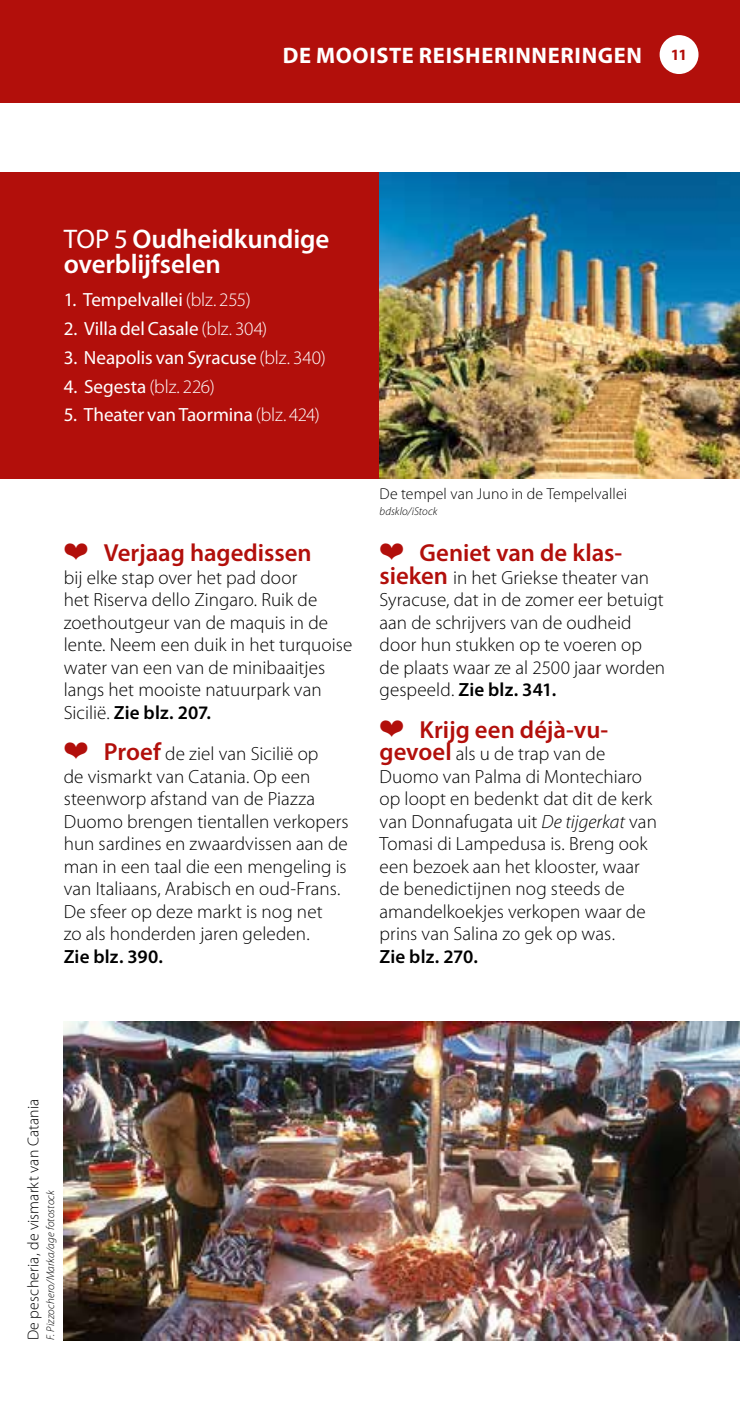
<style>
.page{position:relative;width:740px;height:1404px;background:#fff}
.page>*{position:absolute;margin:0;border:0;box-sizing:border-box;transform-origin:0 0}
.t1{font:600 27px/24.8px "Myriad Pro";letter-spacing:-.005em;color:#fff}
.t2{font:600 27px "Myriad Pro";letter-spacing:.03em;color:#fff}
.t3{font:600 24.75px "Myriad Pro";letter-spacing:-.005em;color:#b20f0b}
.t4{font:700 22.5px "Myriad Pro";letter-spacing:.03em;color:#fff}
.t5{font:300 19.12px/22.5px "Myriad Pro";color:#000}
.t6{font:19.12px "Myriad Pro";letter-spacing:-.005em;color:#fff}
.t7{font:600 19.12px "Myriad Pro";letter-spacing:.005em;color:#000}
.t8{font:300 15.75px "Myriad Pro";letter-spacing:.01em;color:#000}
.t9{font:700 15.75px "Myriad Pro";color:#b20f0b}
.t10{font:italic 300 11.25px "Myriad Pro";letter-spacing:.01em;color:#000}
.s1{font-weight:400}
.s2{font-weight:300}
.s3{font-family:"Michelin";font-weight:400;font-size:27px}
.s4{font-weight:600}
.s5{font-family:"Michelin";font-weight:400;font-size:27px;color:#b20f0b}
.s6{font-weight:600;font-size:24.75px;color:#b20f0b}
.s7{font-style:italic}
</style>
<div class="page">
<div style="left:0;top:0;width:740px;height:102px;background:#b20f0b"></div>
<div style="left:659px;top:35px;width:39px;height:39px;background:#fff;border-radius:50%"></div>
<div style="left:0;top:172px;width:379px;height:306px;background:#b20f0b"></div>
<img style="left:64px;top:1021px;width:676px;height:318px">
<img style="left:380px;top:172px;width:360px;height:306px">
<p class="t4" style="left:283px;top:40px;width:361px">DE MOOISTE REISHERINNERINGEN</p>
<p class="t9" style="left:671px;top:44px;width:18px">11</p>
<h1 class="t1" style="left:64px;top:226px;width:267px"><span class="s1">TOP 5</span> Oudheidkundige overblijfselen</h1>
<p class="t6" style="left:64px;top:288px;width:189px">1. Tempelvallei <span class="s2">(blz. 255)</span></p>
<p class="t6" style="left:64px;top:317px;width:205px">2. Villa del Casale <span class="s2">(blz. 304)</span></p>
<p class="t6" style="left:64px;top:345px;width:263px">3. Neapolis van Syracuse <span class="s2">(blz. 340)</span></p>
<p class="t6" style="left:64px;top:374px;width:152px">4. Segesta <span class="s2">(blz. 226)</span></p>
<p class="t6" style="left:64px;top:403px;width:257px">5. Theater van Taormina <span class="s2">(blz. 424)</span></p>
<h1 class="t2" style="left:64px;top:234px;width:171px"><span class="s1">TOP 5</span> Xxxxxxx</h1>
<p class="t3" style="left:64px;top:537px;width:249px"><span class="s3">Ü</span> Verjaag hagedissen</p>
<p class="t5" style="left:64px;top:566px;width:290px">bij elke stap over het pad door<br>het Riserva dello Zingaro. Ruik de zoethoutgeur van de maquis in de lente. Neem een duik in het turquoise water van een van de minibaaitjes langs het mooiste natuurpark van<br>Sicilië. <span class="s4">Zie blz. 207.</span></p>
<p class="t5" style="left:64px;top:743px;width:286px"><span class="s5">Ü</span> <span class="s6">Proef</span> de ziel van Sicilië op<br>de vismarkt van Catania. Op een steenworp afstand van de Piazza Duomo brengen tientallen verkopers hun sardines en zwaardvissen aan de man in een taal die een mengeling is van Italiaans, Arabisch en oud-Frans.<br>De sfeer op deze markt is nog net<br>zo als honderden jaren geleden.</p>
<p class="t7" style="left:64px;top:944px;width:101px">Zie blz. 390.</p>
<p class="t8" style="left:379px;top:485px;width:249px">De tempel van Juno in de Tempelvallei</p>
<p class="t10" style="left:379px;top:505px;width:59px">bdsklo/iStock</p>
<p class="t3" style="left:379px;top:537px;width:244px"><span class="s3">Ü</span> Geniet van de klas-</p>
<p class="t5" style="left:379px;top:566px;width:287px"><span class="s6">sieken</span> in het Griekse theater van<br>Syracuse, dat in de zomer eer betuigt aan de schrijvers van de oudheid door hun stukken op te voeren op de plaats waar ze al 2500 jaar worden gespeeld. <span class="s4">Zie blz. 341.</span></p>
<p class="t3" style="left:379px;top:713px;width:229px"><span class="s3">Ü</span> Krijg een déjà-vu-</p>
<p class="t5" style="left:379px;top:743px;width:279px"><span class="s6">gevoel</span> als u de trap van de<br>Duomo van Palma di Montechiaro op loopt en bedenkt dat dit de kerk van Donnafugata uit <span class="s7">De tijgerkat</span> van<br>Tomasi di Lampedusa is. Breng ook een bezoek aan het klooster, waar de benedictijnen nog steeds de amandelkoekjes verkopen waar de prins van Salina zo gek op was.</p>
<p class="t7" style="left:379px;top:944px;width:100px">Zie blz. 270.</p>
<p class="t8" style="left:25px;top:1339px;width:243px;rotate:-90deg">De pescheria, de vismarkt van Catania</p>
<p class="t10" style="left:45px;top:1339px;width:152px;rotate:-90deg">F. Pizzochero/Marka/age fotostock</p>
</div>
